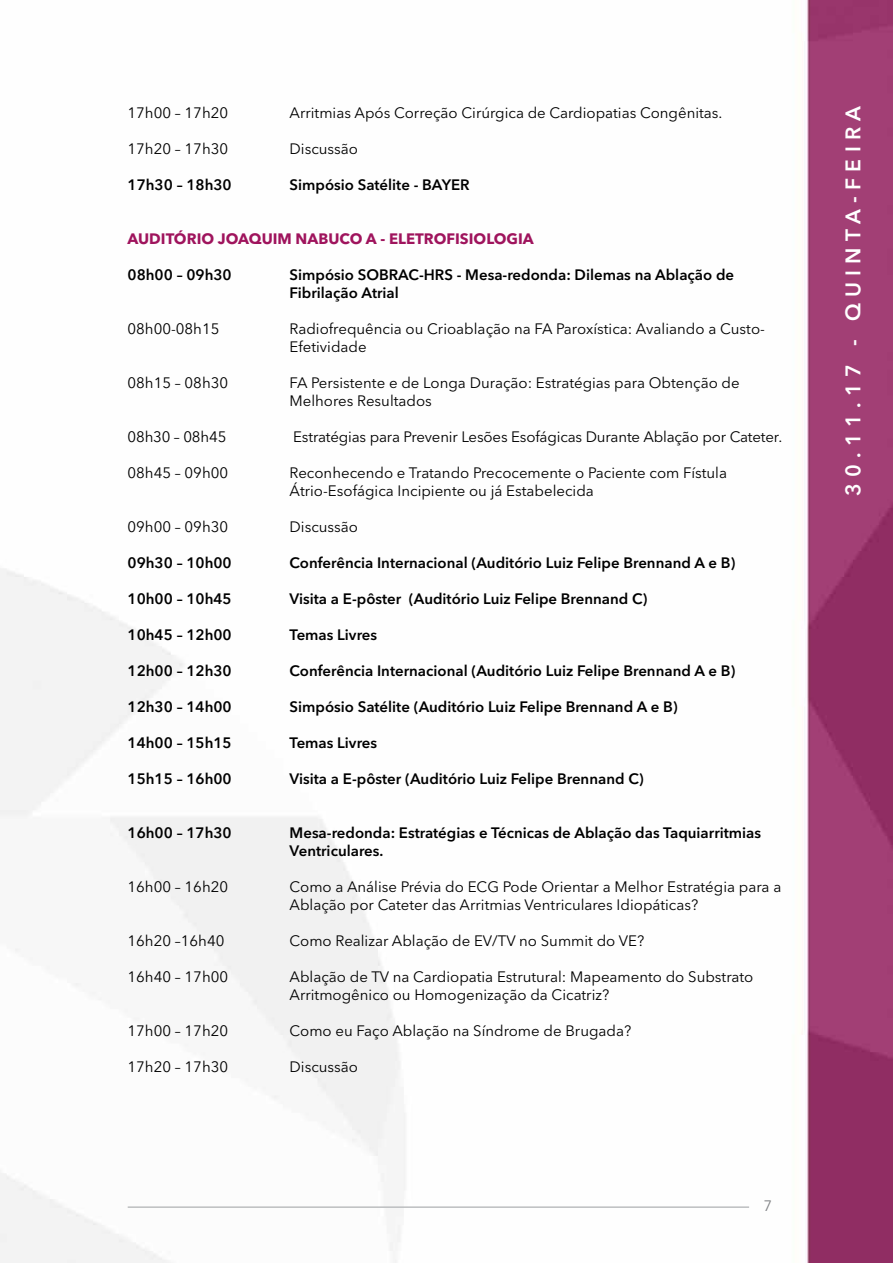
<style>
.page{position:relative;width:893px;height:1263px;background:#fff}
.page>*{position:absolute;margin:0;border:0;box-sizing:border-box;transform-origin:0 0}
.t1{font:600 21px "Avenir Next LT Pro";letter-spacing:.3em;color:#fff}
.t2{font:15px/18px "Avenir Next LT Pro";color:#000}
.t3{font:600 15px/18px "Avenir Next LT Pro";color:#000}
.t4{font:700 15px "Avenir Next LT Pro";color:#9f145d}
.t5{font:15px "Avenir Next LT Pro";color:#808285}
</style>
<div class="page">
<img style="left:0;top:0;width:893px;height:1263px">
<hr style="left:128px;top:1206px;width:621px;height:2px;background:#bcbec0">
<p class="t2" style="left:128px;top:103px;width:102px">17h00 – 17h20</p>
<p class="t2" style="left:290px;top:103px;width:434px">Arritmias Após Correção Cirúrgica de Cardiopatias Congênitas.</p>
<p class="t2" style="left:128px;top:139px;width:102px">17h20 – 17h30</p>
<p class="t2" style="left:290px;top:139px;width:70px">Discussão</p>
<p class="t3" style="left:128px;top:175px;width:106px">17h30 – 18h30</p>
<p class="t3" style="left:290px;top:175px;width:181px">Simpósio Satélite - BAYER</p>
<p class="t4" style="left:128px;top:229px;width:408px">AUDITÓRIO JOAQUIM NABUCO A - ELETROFISIOLOGIA</p>
<p class="t3" style="left:128px;top:265px;width:106px">08h00 – 09h30</p>
<p class="t3" style="left:290px;top:265px;width:446px">Simpósio SOBRAC-HRS - Mesa-redonda: Dilemas na Ablação de</p>
<p class="t3" style="left:128px;top:283px;width:44px">F</p>
<p class="t3" style="left:298px;top:283px;width:102px">ibrilação Atrial</p>
<p class="t2" style="left:128px;top:319px;width:93px">08h00-08h15</p>
<p class="t2" style="left:290px;top:319px;width:477px">Radiofrequência ou Crioablação na FA Paroxística: Avaliando a Custo-<br>Efetividade</p>
<p class="t2" style="left:128px;top:373px;width:102px">08h15 – 08h30</p>
<p class="t2" style="left:290px;top:373px;width:452px">FA Persistente e de Longa Duração: Estratégias para Obtenção de<br>Melhores Resultados</p>
<p class="t2" style="left:128px;top:427px;width:100px">08h30 – 08h45</p>
<p class="t2" style="left:293px;top:427px;width:491px">Estratégias para Prevenir Lesões Esofágicas Durante Ablação por Cateter.</p>
<p class="t2" style="left:128px;top:463px;width:102px">08h45 – 09h00</p>
<p class="t2" style="left:290px;top:463px;width:439px">Reconhecendo e Tratando Precocemente o Paciente com Fístula<br>Átrio-Esofágica Incipiente ou já Estabelecida</p>
<p class="t2" style="left:128px;top:517px;width:102px">09h00 – 09h30</p>
<p class="t2" style="left:290px;top:517px;width:70px">Discussão</p>
<p class="t3" style="left:128px;top:553px;width:106px">09h30 – 10h00</p>
<p class="t3" style="left:290px;top:553px;width:447px">Conferência Internacional (Auditório Luiz Felipe Brennand A e B)</p>
<p class="t3" style="left:128px;top:589px;width:106px">10h00 – 10h45</p>
<p class="t3" style="left:290px;top:589px;width:359px">Visita a E-pôster (Auditório Luiz Felipe Brennand C)</p>
<p class="t3" style="left:128px;top:625px;width:106px">10h45 – 12h00</p>
<p class="t3" style="left:290px;top:625px;width:89px">Temas Livres</p>
<p class="t3" style="left:128px;top:661px;width:106px">12h00 – 12h30</p>
<p class="t3" style="left:290px;top:661px;width:447px">Conferência Internacional (Auditório Luiz Felipe Brennand A e B)</p>
<p class="t3" style="left:128px;top:697px;width:106px">12h30 – 14h00</p>
<p class="t3" style="left:290px;top:697px;width:390px">Simpósio Satélite (Auditório Luiz Felipe Brennand A e B)</p>
<p class="t3" style="left:128px;top:733px;width:106px">14h00 – 15h15</p>
<p class="t3" style="left:290px;top:733px;width:89px">Temas Livres</p>
<p class="t3" style="left:128px;top:769px;width:106px">15h15 – 16h00</p>
<p class="t3" style="left:290px;top:769px;width:356px">Visita a E-pôster (Auditório Luiz Felipe Brennand C)</p>
<p class="t3" style="left:128px;top:823px;width:143px">16h00 – 17h30 M</p>
<p class="t3" style="left:290px;top:823px;width:473px;text-indent:14px">esa-redonda: Estratégias e Técnicas de Ablação das Taquiarritmias<br>Ventriculares.</p>
<p class="t2" style="left:128px;top:877px;width:102px">16h00 – 16h20</p>
<p class="t2" style="left:290px;top:877px;width:493px">Como a Análise Prévia do ECG Pode Orientar a Melhor Estratégia para a<br>Ablação por Cateter das Arritmias Ventriculares Idiopáticas?</p>
<p class="t2" style="left:128px;top:931px;width:98px">16h20 –16h40</p>
<p class="t2" style="left:290px;top:931px;width:356px">Como Realizar Ablação de EV/TV no Summit do VE?</p>
<p class="t2" style="left:128px;top:967px;width:102px">16h40 – 17h00</p>
<p class="t2" style="left:290px;top:967px;width:465px">Ablação de TV na Cardiopatia Estrutural: Mapeamento do Substrato<br>Arritmogênico ou Homogenização da Cicatriz?</p>
<p class="t2" style="left:128px;top:1021px;width:102px">17h00 – 17h20</p>
<p class="t2" style="left:290px;top:1021px;width:343px">Como eu Faço Ablação na Síndrome de Brugada?</p>
<p class="t2" style="left:128px;top:1057px;width:102px">17h20 – 17h30</p>
<p class="t2" style="left:290px;top:1057px;width:70px">Discussão</p>
<p class="t5" style="left:764px;top:1197px;width:10px">7</p>
<h1 class="t1" style="left:840px;top:496px;width:392px;rotate:-90deg">30.11.17 - QUIN TA-F EIRA</h1>
</div>
